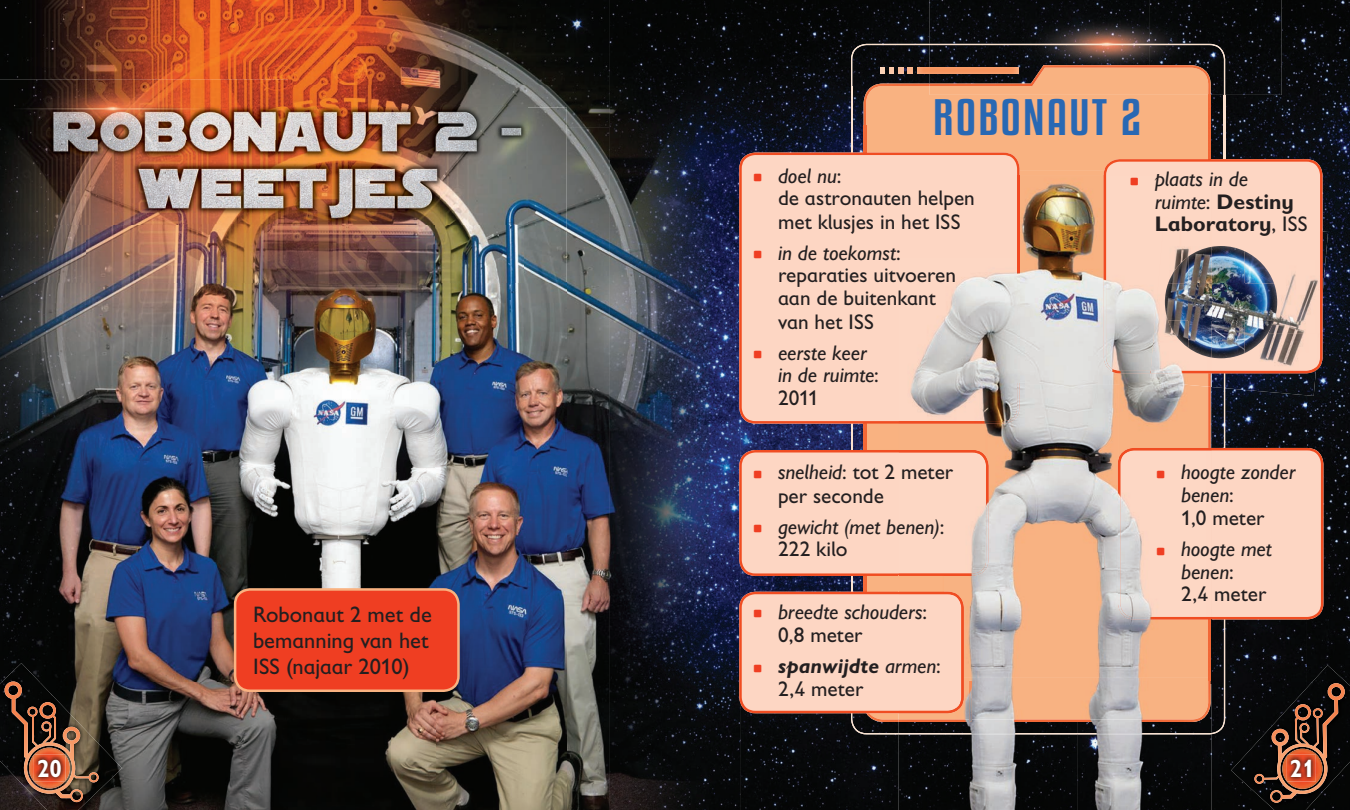
<style>
.page{position:relative;width:1350px;height:810px;background:#fff}
.page>*{position:absolute;margin:0;border:0;box-sizing:border-box;transform-origin:0 0}
.t1{font:45px "Kenyan Coffee Rg";letter-spacing:.05em;color:#2968b3;scale:1.1 1}
.t2{font:700 25px "Gill Sans Infant Std";color:#fff;scale:.9 1}
.t3{font:22.5px/26.2px "Gill Sans Infant Std";color:#231f20}
.t4{font:21.25px/22.9px "Gill Sans Infant Std";color:#231f20}
.t5{font:italic 21.25px/22.5px "Gill Sans Infant Std";letter-spacing:-.005em;color:#231f20}
.t6{font:700 21.25px/22.5px "Gill Sans Infant Std";color:#231f20}
.t7{font:italic 700 21.25px/22.5px "Gill Sans Infant Std";letter-spacing:.005em;color:#231f20}
.s1{font-style:italic}
.s2{font-style:normal}
.s3{font-weight:400}
.s4{font-weight:400;font-style:normal}
.s5{font-weight:400;font-style:italic}
</style>
<div class="page">
<img style="left:0;top:0;width:609px;height:85px">
<img style="left:609px;top:0;width:262px;height:170px">
<img style="left:871px;top:0;width:59px;height:44px">
<img style="left:1263px;top:0;width:87px;height:170px">
<img style="left:288px;top:85px;width:322px;height:42px">
<img style="left:1208px;top:95px;width:55px;height:64px">
<img style="left:566px;top:127px;width:44px;height:683px">
<img style="left:609px;top:170px;width:131px;height:640px">
<img style="left:1307px;top:170px;width:43px;height:495px">
<img style="left:0;top:283px;width:566px;height:527px">
<img style="left:1212px;top:396px;width:95px;height:52px">
<img style="left:1212px;top:619px;width:95px;height:191px">
<img style="left:740px;top:713px;width:159px;height:97px">
<div style="left:864px;top:87px;width:66px;height:39px;background:#f9b281"></div>
<img style="left:864px;top:126px;width:2px;height:27px">
<img style="left:851px;top:44px;width:79px;height:43px">
<img style="left:851px;top:87px;width:1px;height:66px">
<img style="left:1224px;top:95px;width:1px;height:64px">
<img style="left:1224px;top:396px;width:1px;height:52px">
<img style="left:1212px;top:619px;width:13px;height:115px">
<img style="left:851px;top:713px;width:48px;height:21px">
<img style="left:288px;top:105px;width:240px;height:2px">
<img style="left:0;top:140px;width:87px;height:143px">
<img style="left:523px;top:107px;width:44px;height:176px">
<img style="left:87px;top:224px;width:436px;height:59px">
<img style="left:47px;top:140px;width:131px;height:84px">
<img style="left:178px;top:107px;width:350px;height:117px">
<img style="left:0;top:663px;width:122px;height:147px">
<svg style="left:5px;top:684px;width:94px;height:118px;background:#573e2e"></svg>
<img style="left:1231px;top:665px;width:119px;height:145px">
<img style="left:1256px;top:795px;width:25px;height:6px">
<img style="left:930px;top:0;width:220px;height:44px">
<img style="left:1150px;top:0;width:132px;height:95px">
<img style="left:930px;top:44px;width:295px;height:51px">
<img style="left:0;top:79px;width:288px;height:61px">
<img style="left:34px;top:755px;width:32px;height:27px">
<svg style="left:1254px;top:683px;width:80px;height:112px;background:#40291e"></svg>
<img style="left:1287px;top:755px;width:29px;height:27px">
<div style="left:739px;top:153px;width:281px;height:271px;background:#fdd6c3"></div>
<div style="left:1212px;top:448px;width:111px;height:171px;background:#fdd6c3"></div>
<svg style="left:1104px;top:159px;width:219px;height:214px;background:#f8c6b1"></svg>
<svg style="left:739px;top:424px;width:160px;height:289px;background:#e2baad"></svg>
<div style="left:235px;top:589px;width:223px;height:102px;background:#ef3e22;border-radius:15px"></div>
<div style="left:234px;top:588px;width:226px;height:104px;border:2px solid #f9b281;border-radius:15px"></div>
<img style="left:1212px;top:373px;width:104px;height:23px">
<img style="left:1323px;top:231px;width:5px;height:64px">
<svg style="left:1224px;top:373px;width:1px;height:15px"></svg>
<img style="left:1212px;top:334px;width:107px;height:37px">
<img style="left:1274px;top:259px;width:46px;height:75px">
<div style="left:1212px;top:222px;width:108px;height:37px;background:#fdd6c3"></div>
<img style="left:1212px;top:367px;width:104px;height:6px">
<img style="left:1320px;top:231px;width:3px;height:92px">
<img style="left:1212px;top:246px;width:33px;height:112px">
<img style="left:1244px;top:251px;width:30px;height:32px">
<img style="left:1244px;top:283px;width:33px;height:38px">
<img style="left:1244px;top:321px;width:30px;height:32px">
<img style="left:899px;top:722px;width:178px;height:88px">
<img style="left:1077px;top:683px;width:135px;height:127px">
<img style="left:1211px;top:619px;width:1px;height:64px">
<img style="left:1208px;top:387px;width:4px;height:61px">
<img style="left:964px;top:678px;width:244px;height:2px">
<img style="left:943px;top:552px;width:177px;height:126px">
<img style="left:1120px;top:619px;width:88px;height:59px">
<img style="left:899px;top:576px;width:44px;height:16px">
<img style="left:987px;top:385px;width:133px;height:167px">
<div style="left:899px;top:424px;width:88px;height:26px;background:#f8b282"></div>
<img style="left:1120px;top:373px;width:88px;height:75px">
<img style="left:1020px;top:217px;width:100px;height:168px">
<img style="left:1020px;top:175px;width:84px;height:42px">
<img style="left:899px;top:680px;width:312px;height:42px">
<img style="left:1208px;top:619px;width:3px;height:61px">
<img style="left:899px;top:733px;width:313px;height:1px">
<img style="left:899px;top:175px;width:118px;height:207px">
<img style="left:899px;top:382px;width:121px;height:42px">
<img style="left:1017px;top:175px;width:3px;height:207px">
<img style="left:1118px;top:448px;width:94px;height:171px">
<img style="left:969px;top:681px;width:3px;height:40px">
<img style="left:1151px;top:175px;width:61px;height:196px">
<img style="left:1104px;top:175px;width:47px;height:198px">
<img style="left:899px;top:450px;width:90px;height:126px">
<img style="left:899px;top:592px;width:65px;height:121px">
<img style="left:1150px;top:371px;width:62px;height:16px">
<img style="left:1154px;top:218px;width:27px;height:115px">
<img style="left:1181px;top:219px;width:31px;height:37px">
<img style="left:1168px;top:256px;width:20px;height:28px">
<img style="left:1188px;top:247px;width:24px;height:37px">
<img style="left:1165px;top:284px;width:47px;height:37px">
<img style="left:1168px;top:321px;width:20px;height:27px">
<img style="left:1188px;top:321px;width:24px;height:37px">
<h1 class="t1" style="left:933px;top:90px;width:191px">ROBONAUT 2</h1>
<p class="t3" style="left:253px;top:601px;width:180px">Robonaut 2 met de bemanning van het<br>ISS (najaar 2010)</p>
<p class="t4" style="left:778px;top:164px;width:198px;text-indent:-25px"><sub>•</sub> <span class="s1">doel nu</span>:<br>de astronauten helpen met klusjes in het ISS</p>
<p class="t4" style="left:778px;top:241px;width:180px;text-indent:-25px"><sub>•</sub> <span class="s1">in de toekomst</span>: reparaties uitvoeren aan de buitenkant van het ISS</p>
<p class="t5" style="left:778px;top:341px;width:102px;text-indent:-25px"><sub>•</sub> eerste keer in de ruimte<span class="s2">:<br>2011</span></p>
<p class="t4" style="left:778px;top:460px;width:177px;line-height:23.8px;text-indent:-25px"><sub>•</sub> <span class="s1">snelheid</span>: tot 2 meter per seconde</p>
<p class="t5" style="left:778px;top:515px;width:168px;text-indent:-25px"><sub>•</sub> gewicht (met benen)<span class="s2">:<br>222 kilo</span></p>
<p class="t5" style="left:778px;top:600px;width:151px;line-height:23.8px;text-indent:-25px"><sub>•</sub> breedte schouders<span class="s2">:<br>0,8 meter</span></p>
<p class="t7" style="left:778px;top:655px;width:164px;text-indent:-25px"><sub>•</sub> spanwijdte <span class="s3">armen</span><span class="s4">:<br>2,4 meter</span></p>
<p class="t6" style="left:1155px;top:168px;width:154px;text-indent:-25px"><sub>•</sub> <span class="s5">plaats in de ruimte</span><span class="s3">:</span> Destiny<br>Laboratory<span class="s3">, ISS</span></p>
<p class="t5" style="left:1181px;top:460px;width:116px;line-height:23.1px;text-indent:-25px"><sub>•</sub> hoogte zonder benen<span class="s2">:<br>1,0 meter</span></p>
<p class="t5" style="left:1181px;top:538px;width:92px;text-indent:-25px"><sub>•</sub> hoogte met benen<span class="s2">:<br>2,4 meter</span></p>
<p class="t2" style="left:37px;top:754px;width:29px">20</p>
<p class="t2" style="left:1290px;top:754px;width:29px">21</p>
</div>
